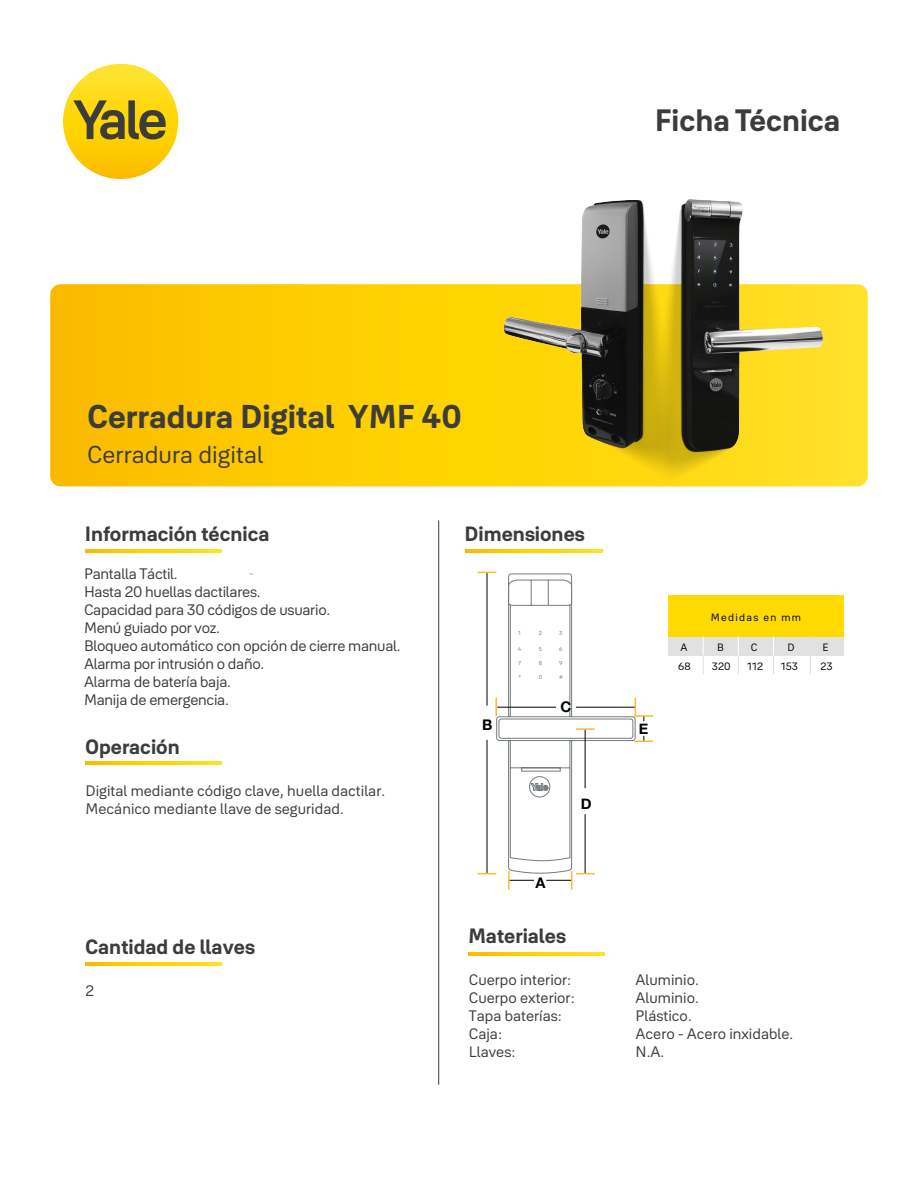
<style>
.page{position:relative;width:918px;height:1188px;background:#fff}
.page>*{position:absolute;margin:0;border:0;box-sizing:border-box;transform-origin:0 0}
.t1{font:700 32.55px "Yale Solis";color:#3c3c3b}
.t2{font:700 30.45px "Yale Solis";color:#3c3c3b}
.t3{font:24.15px "Yale Solis";color:#3c3c3b}
.t4{font:700 20.4px "Yale Solis";color:#3c3c3b}
.t5{font:15px/18px "Yale Solis";letter-spacing:-.015em;color:#3c3c3b}
.t6{font:700 14.7px "Helvetica Neue";color:#000}
.t7{font:10.5px/18.8px "Yale Solis";letter-spacing:.06em;color:#000}
.t8{font:10.5px "Yale Solis";letter-spacing:.125em;color:#000}
.t9{font:5.7px "Yale Solis";color:#767d80}
</style>
<div class="page">
<div style="left:63px;top:64px;width:115px;height:115px;background:linear-gradient(to bottom,#ffe62a,#fcc000);border-radius:58px"></div>
<svg style="left:73px;top:100px;width:93px;height:40px;background:#a8911e"></svg>
<svg style="left:50px;top:284px;width:818px;height:202px;background:#fdcb04"></svg>
<hr style="left:438px;top:520px;width:1px;height:565px;background:#3c3c3b">
<svg style="left:85px;top:549px;width:137px;height:3px"></svg>
<svg style="left:85px;top:762px;width:137px;height:3px"></svg>
<svg style="left:468px;top:952px;width:137px;height:3px"></svg>
<svg style="left:466px;top:549px;width:136px;height:3px"></svg>
<svg style="left:85px;top:962px;width:137px;height:3px"></svg>
<div style="left:668px;top:596px;width:176px;height:41px;background:#ffda00"></div>
<div style="left:668px;top:637px;width:35px;height:18px;background:#e1e1e1"></div>
<div style="left:703px;top:637px;width:35px;height:18px;background:#e1e1e1"></div>
<svg style="left:703px;top:637px;width:1px;height:37px"></svg>
<div style="left:738px;top:637px;width:36px;height:18px;background:#e1e1e1"></div>
<div style="left:774px;top:637px;width:35px;height:18px;background:#e1e1e1"></div>
<svg style="left:773px;top:637px;width:1px;height:37px"></svg>
<svg style="left:738px;top:637px;width:1px;height:37px"></svg>
<svg style="left:810px;top:655px;width:1px;height:19px"></svg>
<div style="left:809px;top:637px;width:35px;height:18px;background:#e1e1e1"></div>
<svg style="left:478px;top:572px;width:175px;height:318px"></svg>
<img style="left:642px;top:199px;width:181px;height:283px">
<img style="left:504px;top:201px;width:180px;height:272px">
<h2 class="t2" style="left:655px;top:102px;width:187px">Ficha Técnica</h2>
<h1 class="t1" style="left:87px;top:397px;width:376px">Cerradura Digital YMF 40</h1>
<h3 class="t3" style="left:87px;top:441px;width:178px">Cerradura digital</h3>
<h3 class="t4" style="left:85px;top:521px;width:186px">Información técnica</h3>
<p class="t5" style="left:84px;top:565px;width:318px">Pantalla Táctil.<br>Hasta 20 huellas dactilares.<br>Capacidad para 30 códigos de usuario.<br>Menú guiado por voz.<br>Bloqueo automático con opción de cierre manual.<br>Alarma por intrusión o daño.<br>Alarma de batería baja.<br>Manija de emergencia.</p>
<h3 class="t4" style="left:85px;top:734px;width:96px">Operación</h3>
<p class="t5" style="left:86px;top:781px;width:301px">Digital mediante código clave, huella dactilar.<br>Mecánico mediante llave de seguridad.</p>
<h3 class="t4" style="left:85px;top:934px;width:171px">Cantidad de llaves</h3>
<h3 class="t4" style="left:465px;top:521px;width:122px">Dimensiones</h3>
<p class="t9" style="left:518px;top:629px;width:4px">1</p>
<p class="t9" style="left:539px;top:629px;width:5px">2</p>
<p class="t9" style="left:559px;top:629px;width:5px">3</p>
<p class="t9" style="left:518px;top:645px;width:5px">4</p>
<p class="t9" style="left:539px;top:645px;width:5px">5</p>
<p class="t9" style="left:559px;top:645px;width:5px">6</p>
<p class="t9" style="left:518px;top:659px;width:5px">7</p>
<p class="t9" style="left:539px;top:659px;width:5px">8</p>
<p class="t9" style="left:559px;top:659px;width:5px">9</p>
<p class="t9" style="left:518px;top:674px;width:5px">*</p>
<p class="t9" style="left:539px;top:674px;width:5px">0</p>
<p class="t9" style="left:559px;top:674px;width:5px">#</p>
<p class="t6" style="left:560px;top:695px;width:12px">C</p>
<p class="t6" style="left:482px;top:714px;width:12px">B</p>
<p class="t6" style="left:639px;top:717px;width:11px">E</p>
<p class="t6" style="left:581px;top:792px;width:12px">D</p>
<p class="t6" style="left:535px;top:871px;width:12px">A</p>
<h3 class="t4" style="left:468px;top:924px;width:99px">Materiales</h3>
<p class="t8" style="left:711px;top:611px;width:92px">Medidas en mm</p>
<p class="t7" style="left:680px;top:638px;width:9px">A</p>
<p class="t7" style="left:717px;top:638px;width:8px">B</p>
<p class="t7" style="left:678px;top:657px;width:14px">68</p>
<p class="t7" style="left:712px;top:657px;width:20px">320</p>
<p class="t7" style="left:751px;top:638px;width:8px">C</p>
<p class="t7" style="left:787px;top:638px;width:9px">D</p>
<p class="t7" style="left:747px;top:657px;width:18px">112</p>
<p class="t7" style="left:781px;top:657px;width:19px">153</p>
<p class="t7" style="left:820px;top:638px;width:14px">E<br>23</p>
<p class="t5" style="left:86px;top:981px;width:10px">2</p>
<p class="t5" style="left:469px;top:971px;width:107px">Cuerpo interior:<br>Cuerpo exterior:<br>Tapa baterías:<br>Caja:<br>Llaves:</p>
<p class="t5" style="left:636px;top:971px;width:159px">Aluminio.<br>Aluminio.<br>Plástico.<br>Acero - Acero inxidable.<br>N.A.</p>
</div>
